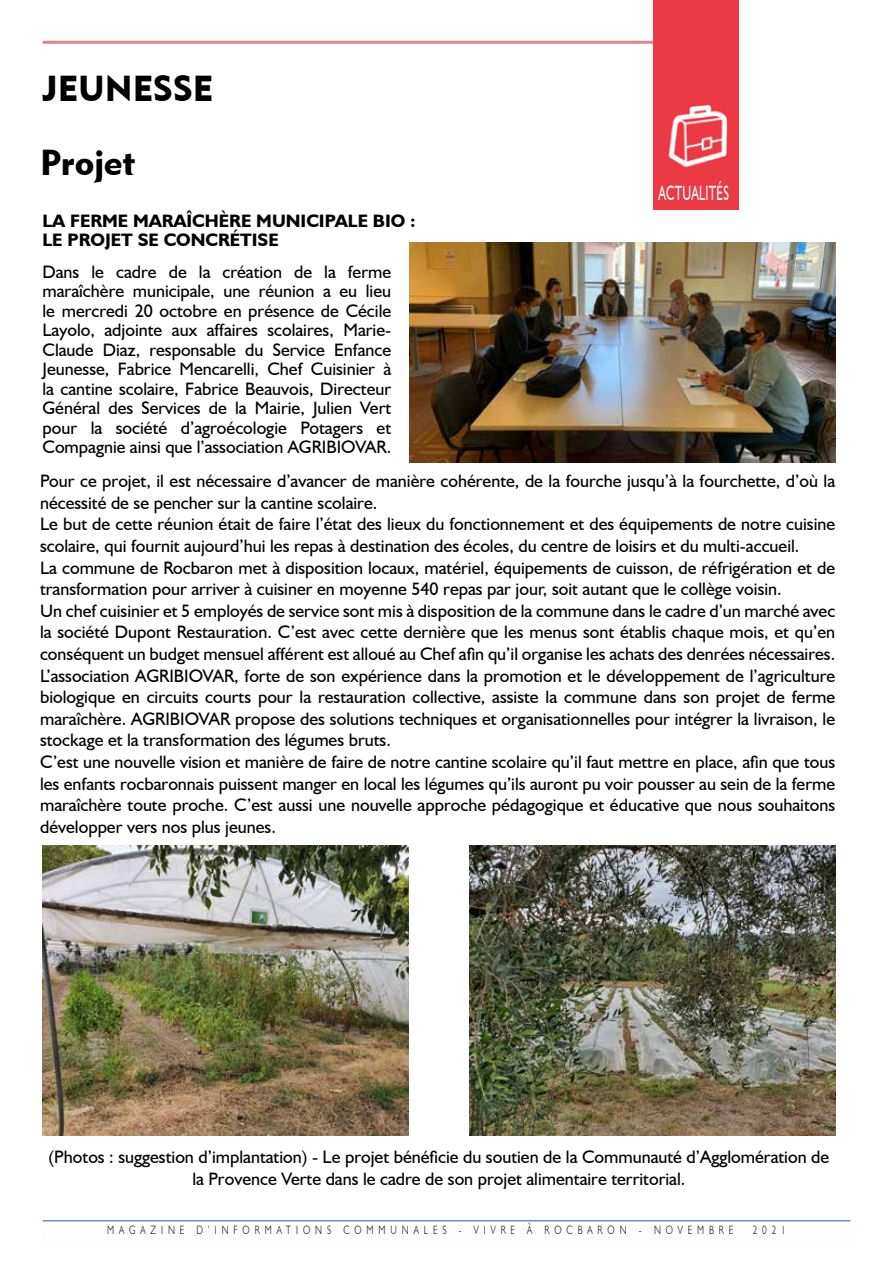
<style>
.page{position:relative;width:893px;height:1263px;background:#fff}
.page>*{position:absolute;margin:0;border:0;box-sizing:border-box;transform-origin:0 0}
.t1{font:36px/74.2px "Geometric 415 BT Black A";color:#000}
.t2{font:20.7px "Humanist 521 BT";letter-spacing:.025em;color:#fff;scale:.58 1}
.t3{font:18px/21.6px "Humanist 521 BT";color:#000;text-align:justify}
.t4{font:700 18px/19.5px "Humanist 521 BT";color:#000}
.t5{font:300 12px "Humanist 521 BT";letter-spacing:.55em;color:#000;scale:.75 1}
</style>
<div class="page">
<hr style="left:43px;top:1220px;width:807px;height:1px;background:#215aa8">
<hr style="left:43px;top:41px;width:682px;height:3px;background:#e08488">
<img style="left:654px;top:0;width:85px;height:210px">
<img style="left:410px;top:242px;width:425px;height:220px">
<img style="left:469px;top:845px;width:366px;height:290px">
<img style="left:43px;top:845px;width:365px;height:290px">
<h1 class="t1" style="left:40px;top:51px;width:175px">JEUNESSE<br>Projet</h1>
<p class="t4" style="left:43px;top:211px;width:374px">LA FERME MARAÎCHÈRE MUNICIPALE BIO :<br>LE PROJET SE CONCRÉTISE</p>
<p class="t3" style="left:43px;top:261px;width:350px;line-height:19.5px">Dans le cadre de la création de la ferme maraîchère municipale, une réunion a eu lieu le mercredi 20 octobre en présence de Cécile Layolo, adjointe aux affaires scolaires, Marie-Claude Diaz, responsable du Service Enfance Jeunesse, Fabrice Mencarelli, Chef Cuisinier à la cantine scolaire, Fabrice Beauvois, Directeur Général des Services de la Mairie, Julien Vert pour la société d’agroécologie Potagers et Compagnie ainsi que l’association AGRIBIOVAR.</p>
<p class="t2" style="left:659px;top:180px;width:123px">ACTUALITÉS</p>
<p class="t3" style="left:40px;top:470px;width:797px;text-align:left">Pour ce projet, il est nécessaire d’avancer de manière cohérente, de la fourche jusqu’à la fourchette, d’où la nécessité de se pencher sur la cantine scolaire.<br>Le but de cette réunion était de faire l’état des lieux du fonctionnement et des équipements de notre cuisine scolaire, qui fournit aujourd’hui les repas à destination des écoles, du centre de loisirs et du multi-accueil.<br>La commune de Rocbaron met à disposition locaux, matériel, équipements de cuisson, de réfrigération et de transformation pour arriver à cuisiner en moyenne 540 repas par jour, soit autant que le collège voisin.<br>Un chef cuisinier et 5 employés de service sont mis à disposition de la commune dans le cadre d’un marché avec la société Dupont Restauration. C’est avec cette dernière que les menus sont établis chaque mois, et qu’en conséquent un budget mensuel afférent est alloué au Chef afin qu’il organise les achats des denrées nécessaires.<br>L’association AGRIBIOVAR, forte de son expérience dans la promotion et le développement de l’agriculture biologique en circuits courts pour la restauration collective, assiste la commune dans son projet de ferme maraîchère. AGRIBIOVAR propose des solutions techniques et organisationnelles pour intégrer la livraison, le stockage et la transformation des légumes bruts.<br>C’est une nouvelle vision et manière de faire de notre cantine scolaire qu’il faut mettre en place, afin que tous les enfants rocbaronnais puissent manger en local les légumes qu’ils auront pu voir pousser au sein de la ferme maraîchère toute proche. C’est aussi une nouvelle approche pédagogique et éducative que nous souhaitons développer vers nos plus jeunes.</p>
<p class="t3" style="left:48px;top:1146px;width:782px;text-align:center">(Photos : suggestion d’implantation) - Le projet bénéficie du soutien de la Communauté d’Agglomération de la Provence Verte dans le cadre de son projet alimentaire territorial.</p>
<p class="t5" style="left:107px;top:1222px;width:836px">MAGAZINE D’INFORMATIONS COMMUNALES - VIVRE À ROCBARON - NOVEMBRE</p>
<p class="t5" style="left:753px;top:1222px;width:46px">2021</p>
</div>
